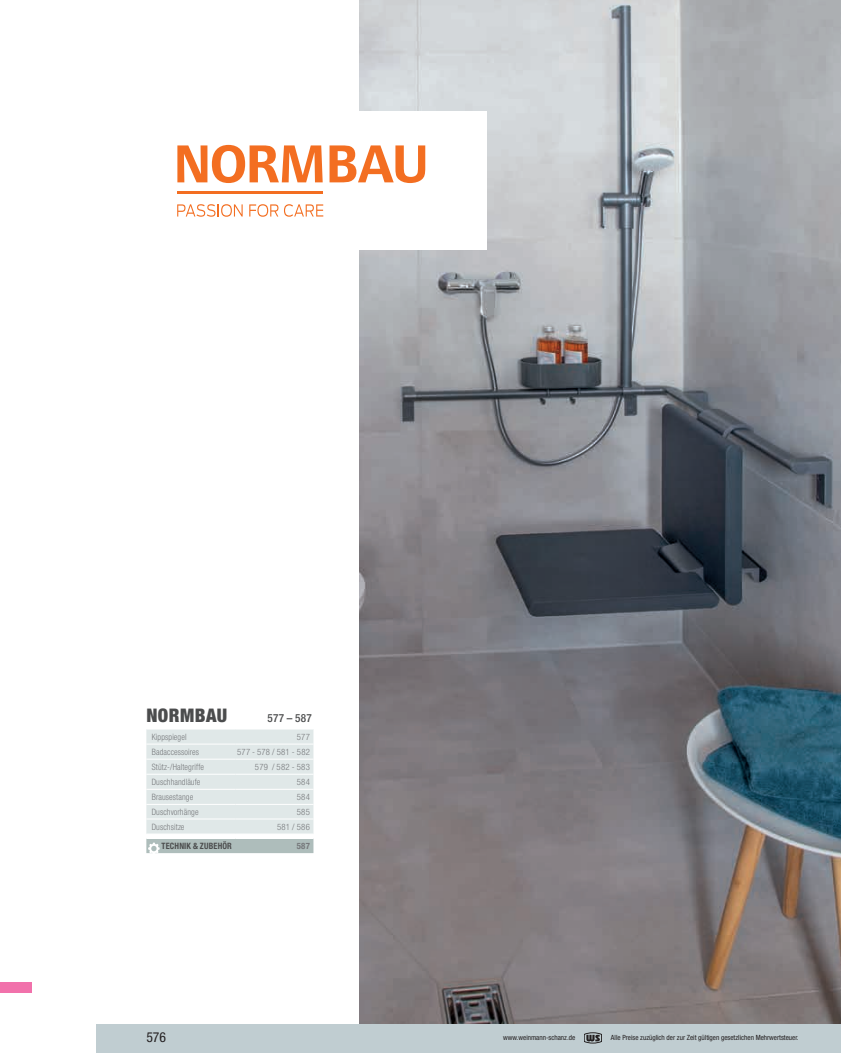
<style>
.page{position:relative;width:841px;height:1053px;background:#fff}
.page>*{position:absolute;margin:0;border:0;box-sizing:border-box;transform-origin:0 0}
.t1{font:900 condensed 18.75px "Helvetica Neue LT Pro";letter-spacing:.025em;color:#4b4c4d}
.t2{font:condensed 13.75px "Helvetica Neue LT Pro";color:#231f20}
.t3{font:500 condensed 11.25px "Helvetica Neue LT Pro";letter-spacing:.02em;color:#4b4c4d}
.t4{font:300 condensed 8.75px "Helvetica Neue LT Pro";letter-spacing:.015em;color:#76787b;scale:.95 1}
.t5{font:300 condensed 8.75px "Helvetica Neue LT Pro";letter-spacing:.015em;color:#76787b}
.t6{font:700 condensed 8.75px "Helvetica Neue LT Pro";letter-spacing:.02em;color:#4b4c4d;scale:.95 1}
.t7{font:700 condensed 8.75px "Helvetica Neue LT Pro";color:#76787b}
.t8{font:condensed 7.12px "Helvetica Neue LT Pro";color:#231f20}
</style>
<div class="page">
<img style="left:359px;top:0;width:482px;height:1024px">
<div style="left:146px;top:112px;width:340px;height:138px;background:#fff"></div>
<svg style="left:177px;top:204px;width:66px;height:13px"></svg>
<svg style="left:249px;top:204px;width:29px;height:13px"></svg>
<svg style="left:284px;top:204px;width:39px;height:13px"></svg>
<svg style="left:177px;top:145px;width:146px;height:38px"></svg>
<svg style="left:329px;top:145px;width:96px;height:38px"></svg>
<hr style="left:177px;top:191px;width:146px;height:3px;background:#f36e21">
<svg style="left:146px;top:729px;width:167px;height:125px;background:#dde5e5"></svg>
<div style="left:97px;top:1024px;width:744px;height:28px;background:#c0cdd1"></div>
<svg style="left:584px;top:1032px;width:18px;height:11px"></svg>
<div style="left:0;top:981px;width:32px;height:11px;background:#f171ab"></div>
<h1 class="t1" style="left:146px;top:704px;width:82px">NORMBAU</h1>
<p class="t3" style="left:268px;top:711px;width:46px">577 – 587</p>
<p class="t4" style="left:152px;top:731px;width:38px">Kippspiegel</p>
<p class="t5" style="left:297px;top:731px;width:15px">577</p>
<p class="t4" style="left:152px;top:746px;width:51px">Badaccessoires</p>
<p class="t5" style="left:237px;top:746px;width:74px">577 - 578 / 581 - 582</p>
<p class="t4" style="left:152px;top:761px;width:57px">Stütz-/Haltegriffe</p>
<p class="t5" style="left:255px;top:761px;width:56px">579 / 582 - 583</p>
<p class="t4" style="left:152px;top:776px;width:53px">Duschhandläufe</p>
<p class="t5" style="left:297px;top:776px;width:15px">584</p>
<p class="t4" style="left:152px;top:791px;width:45px">Brausestange</p>
<p class="t5" style="left:297px;top:791px;width:15px">584</p>
<p class="t4" style="left:152px;top:806px;width:51px">Duschvorhänge</p>
<p class="t5" style="left:297px;top:806px;width:15px">585</p>
<p class="t4" style="left:152px;top:821px;width:36px">Duschsitze</p>
<p class="t5" style="left:277px;top:821px;width:34px">581 / 586</p>
<p class="t6" style="left:162px;top:840px;width:75px">TECHNIK &amp; ZUBEHÖR</p>
<p class="t7" style="left:297px;top:840px;width:15px">587</p>
<h2 class="t2" style="left:146px;top:1029px;width:21px">576</h2>
<p class="t8" style="left:503px;top:1033px;width:73px">www.weinmann-schanz.de</p>
<p class="t8" style="left:611px;top:1033px;width:189px">Alle Preise zuzüglich der zur Zeit gültigen gesetzlichen Mehrwertsteuer.</p>
</div>
